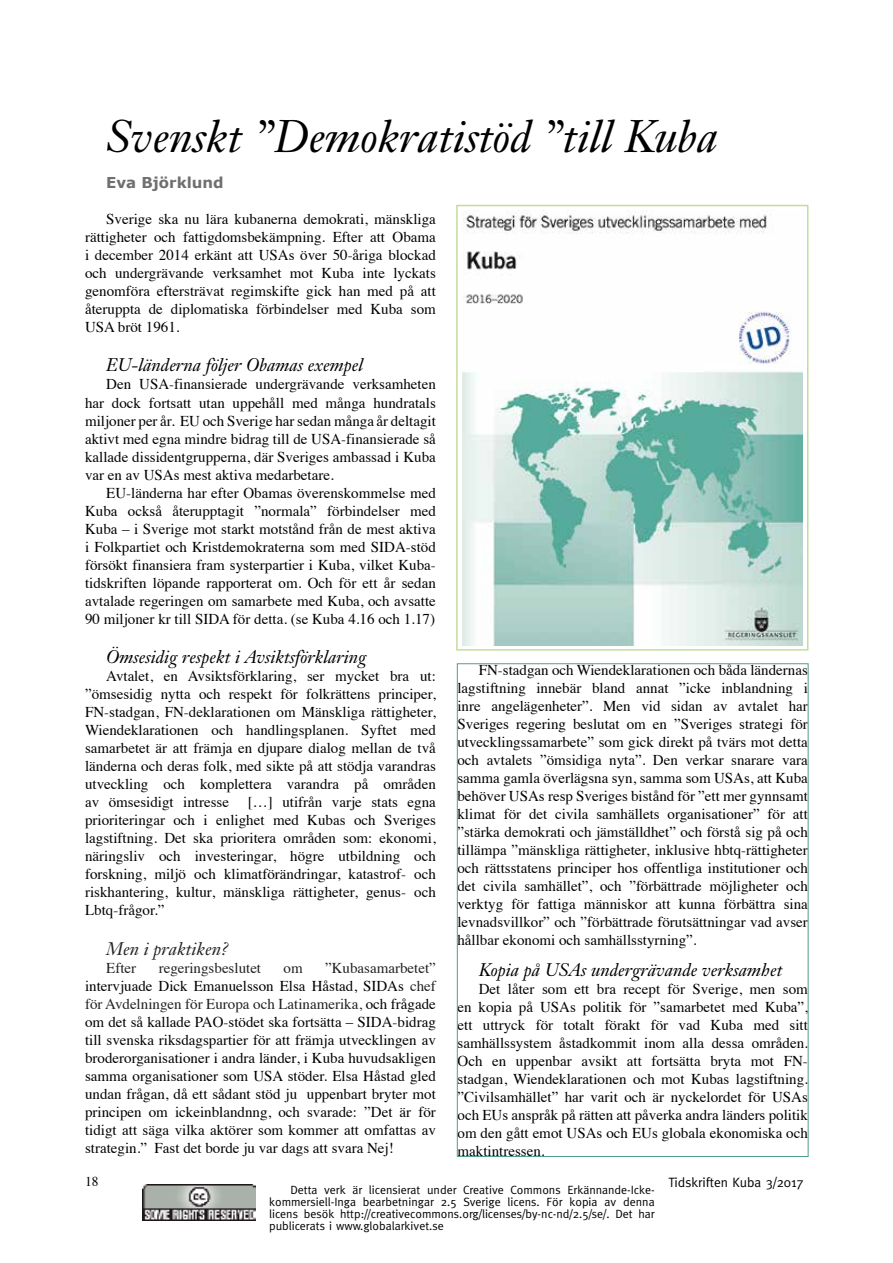
<style>
.page{position:relative;width:893px;height:1263px;background:#fff}
.page>*{position:absolute;margin:0;border:0;box-sizing:border-box;transform-origin:0 0}
.t1{font:italic 45px "Janson Text";color:#000}
.t2{font:italic 18px "Janson Text";color:#000}
.t3{font:italic 18px "Janson Text";color:#212121}
.t4{font:15px/18px "Times";color:#000;text-align:justify}
.t5{font:15px "Times";color:#212121}
.t6{font:700 15px "Verdana";color:#706f6f}
.t7{font:13.5px "Meta";color:#000}
.t8{font:13.5px "Times";color:#000}
.t9{font:12px/12px "Meta";color:#000;text-align:justify}
.s1{color:#212121}
</style>
<div class="page">
<img style="left:143px;top:1184px;width:112px;height:36px">
<img style="left:462px;top:210px;width:340px;height:435px">
<h1 class="t1" style="left:106px;top:109px;width:613px">Svenskt ”Demokratistöd ”till Kuba</h1>
<p class="t6" style="left:106px;top:173px;width:119px">Eva Björklund</p>
<p class="t4" style="left:85px;top:211px;width:352px;text-indent:21px">Sverige ska nu lära kubanerna demokrati, mänskliga rättigheter och fattigdomsbekämpning. Efter att Obama i december 2014 erkänt att USAs över 50-åriga blockad och undergrävande verksamhet mot Kuba inte lyckats genomföra eftersträvat regimskifte gick han med på att återuppta de diplomatiska förbindelser med Kuba som USA bröt 1961.</p>
<p class="t2" style="left:106px;top:354px;width:258px">EU-länderna följer Obamas exempel</p>
<p class="t4" style="left:85px;top:377px;width:352px;text-indent:21px">Den USA-finansierade undergrävande verksamheten har dock fortsatt utan uppehåll med många hundratals miljoner per år. EU och Sverige har sedan många år deltagit aktivt med egna mindre bidrag till de USA-finansierade så kallade dissidentgrupperna, där Sveriges ambassad i Kuba var en av USAs mest aktiva medarbetare.</p>
<p class="t4" style="left:85px;top:485px;width:352px;text-indent:21px">EU-länderna har efter Obamas överenskommelse med Kuba också återupptagit ”normala” förbindelser med Kuba – i Sverige mot starkt motstånd från de mest aktiva i Folkpartiet och Kristdemokraterna som med SIDA-stöd försökt finansiera fram systerpartier i Kuba, vilket Kuba&shy;tidskriften löpande rapporterat om. Och för ett år sedan avtalade regeringen om samarbete med Kuba, och avsatte 90 miljoner kr till SIDA för detta. (se Kuba 4.16 och 1.17)</p>
<p class="t2" style="left:106px;top:646px;width:262px">Ömsesidig respekt i Avsiktsförklaring</p>
<p class="t4" style="left:85px;top:668px;width:352px;text-indent:21px">Avtalet, en Avsiktsförklaring, ser mycket bra ut: ”ömsesidig nytta och respekt för folkrättens principer, FN-stadgan, FN-deklarationen om Mänskliga rättigheter, Wiendeklarationen och handlingsplanen. Syftet med samarbetet är att främja en djupare dialog mellan de två länderna och deras folk, med sikte på att stödja varandras utveckling och komplettera varandra på områden av ömsesidigt intresse</p>
<p class="t4" style="left:85px;top:794px;width:352px;text-indent:163px">[…] utifrån varje stats egna prioriteringar och i enlighet med Kubas och Sveriges lagstiftning. Det ska prioritera områden som: ekonomi, näringsliv och investeringar, högre utbildning och forskning, miljö och klimatförändringar, katastrof- och riskhantering, kultur, mänskliga rättigheter, genus- och Lbtq-frågor.”</p>
<p class="t3" style="left:106px;top:937px;width:124px">Men i praktiken?</p>
<p class="t5" style="left:106px;top:961px;width:31px">Efter</p>
<p class="t5" style="left:159px;top:961px;width:104px">regeringsbeslutet</p>
<p class="t5" style="left:284px;top:961px;width:21px">om</p>
<p class="t4" style="left:85px;top:960px;width:352px;text-indent:240px"><span class="s1">”Kubasamarbetet” </span>intervjuade Dick Emanuelsson Elsa Håstad, SIDAs <span class="s1">chef för Avdelningen för Europa och Latinamerika,</span> och frågade om det så kallade PAO-stödet ska fortsätta – SIDA-bidrag till svenska riksdagspartier för att främja utvecklingen av broderorganisationer i andra länder, i Kuba huvudsakligen samma organisationer som USA stöder. Elsa Håstad gled undan frågan, då ett sådant stöd ju uppenbart bryter mot principen om ickeinblandnng, och svarade: ”Det är för tidigt att säga vilka aktörer som kommer att omfattas av strategin.” Fast det borde ju var dags att svara Nej!</p>
<p class="t4" style="left:457px;top:662px;width:352px;text-indent:21px">FN-stadgan och Wiendeklarationen och båda ländernas lagstiftning innebär bland annat ”icke inblandning i inre angelägenheter”. Men vid sidan av avtalet har Sveriges regering beslutat om en ”Sveriges strategi för utvecklingssamarbete” som gick direkt på tvärs mot detta och avtalets ”ömsidiga nyta”. Den verkar snarare vara samma gamla överlägsna syn, samma som USAs, att Kuba behöver USAs resp Sveriges bistånd för ”ett mer gynnsamt klimat för det civila samhällets organisationer” för att ”stärka demokrati och jämställdhet” och förstå sig på och tillämpa ”mänskliga rättigheter, inklusive hbtq-rättigheter och rättsstatens principer hos offentliga institutioner och det civila samhället”, och ”förbättrade möjligheter och verktyg för fattiga människor att kunna förbättra sina levnadsvillkor” och ”förbättrade förutsättningar vad avser hållbar ekonomi och samhällsstyrning”.</p>
<p class="t2" style="left:479px;top:958px;width:305px">Kopia på USAs undergrävande verksamhet</p>
<p class="t4" style="left:457px;top:981px;width:352px;text-indent:21px">Det låter som ett bra recept för Sverige, men som en kopia på USAs politik för ”samarbetet med Kuba”, ett uttryck för totalt förakt för vad Kuba med sitt samhällssystem åstadkommit inom alla dessa områden.<br>Och en uppenbar avsikt att fortsätta bryta mot FN&shy;stadgan, Wiendeklarationen och mot Kubas lagstiftning. ”Civilsamhället” har varit och är nyckelordet för USAs och EUs anspråk på rätten att påverka andra länders politik om den gått emot USAs och EUs globala ekonomiska och maktintressen.</p>
<p class="t8" style="left:85px;top:1176px;width:15px">18</p>
<p class="t7" style="left:668px;top:1174px;width:137px">Tidskriften Kuba 3/2017</p>
<p class="t9" style="left:269px;top:1183px;width:387px;text-indent:21px">Detta verk är licensierat under Creative Commons Erkännande-Icke&shy;kommersiell-Inga bearbetningar 2.5 Sverige licens. För kopia av denna licens besök http://creativecommons.org/licenses/by-nc-nd/2.5/se/. Det har publicerats i www.globalarkivet.se</p>
</div>
